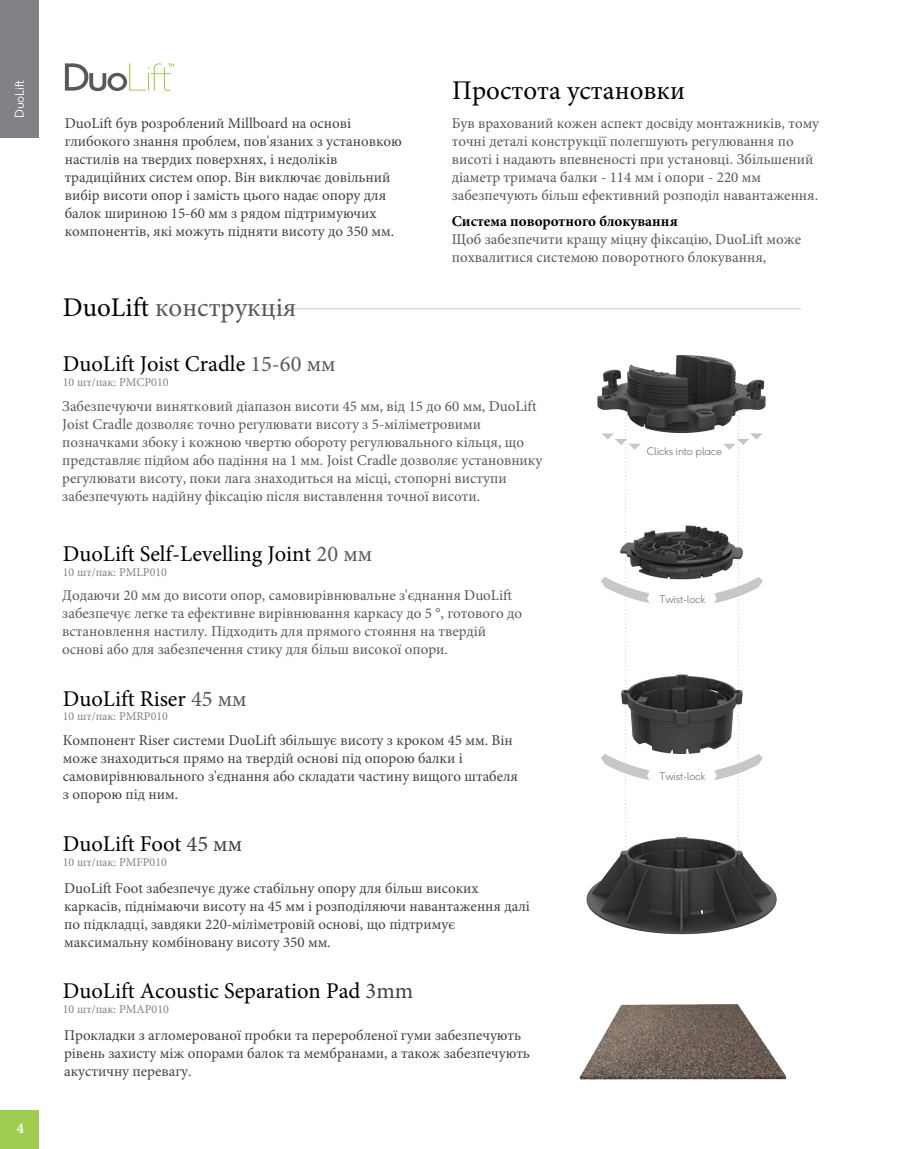
<style>
.page{position:relative;width:915px;height:1149px;background:#fff}
.page>*{position:absolute;margin:0;border:0;box-sizing:border-box;transform-origin:0 0}
.t1{font:27px "Minion Pro";color:#57585a}
.t2{font:27px "Minion Pro";color:#000}
.t3{font:22.5px "Minion Pro";color:#000}
.t4{font:15px/18px "Minion Pro";color:#57585a}
.t5{font:15px/18px "Minion Pro";color:#404040}
.t6{font:700 15px "Minion Pro";color:#000}
.t7{font:700 15px "Minion Pro";color:#fff}
.t8{font:12px "Minion Pro";color:#808285}
.t9{font:300 12px "F37 Ginger";letter-spacing:-.025em;color:#fff}
.t10{font:300 10.5px "F37 Ginger";letter-spacing:-.025em;color:#808080}
.s1{color:#000}
.s2{color:#57585a}
.s3{color:#404040}
</style>
<div class="page">
<hr style="left:258px;top:308px;width:542px;height:1px;background:#c7c8ca">
<svg style="left:737px;top:479px;width:2px;height:351px"></svg>
<svg style="left:625px;top:479px;width:1px;height:351px"></svg>
<img style="left:586px;top:832px;width:191px;height:103px">
<img style="left:597px;top:355px;width:169px;height:52px">
<img style="left:621px;top:672px;width:122px;height:60px">
<img style="left:620px;top:518px;width:123px;height:37px">
<img style="left:579px;top:1004px;width:208px;height:76px">
<img style="left:598px;top:407px;width:167px;height:70px">
<img style="left:601px;top:555px;width:162px;height:72px">
<img style="left:601px;top:732px;width:162px;height:72px">
<svg style="left:65px;top:63px;width:109px;height:28px"></svg>
<div style="left:0;top:1110px;width:38px;height:38px;background:#9ecd4f"></div>
<div style="left:0;top:0;width:38px;height:138px;background:#808285"></div>
<p class="t9" style="left:14px;top:118px;width:39px;rotate:-90deg">DuoLift</p>
<p class="t7" style="left:16px;top:1117px;width:9px">4</p>
<p class="t5" style="left:65px;top:114px;width:338px">DuoLift був розроблений Millboard на основі глибокого знання проблем, пов'язаних з установкою настилів на твердих поверхнях, і недоліків традиційних систем опор. Він виключає довільний вибір висоти опор і замість цього надає опору для балок шириною 15-60 мм з рядом підтримуючих компонентів, які можуть підняти висоту до 350 мм.</p>
<h1 class="t2" style="left:452px;top:72px;width:234px">Простота установки</h1>
<p class="t4" style="left:451px;top:114px;width:369px">Був врахований кожен аспект досвіду монтажників, тому точні деталі конструкції полегшують регулювання по висоті і надають впевненості при установці. Збільшений діаметр тримача балки - 114 мм і опори - 220 мм забезпечують більш ефективний розподіл навантаження.</p>
<p class="t6" style="left:451px;top:211px;width:227px">Система поворотного блокування</p>
<p class="t4" style="left:451px;top:230px;width:351px">Щоб забезпечити кращу міцну фіксацію, DuoLift може похвалитися системою поворотного блокування,</p>
<h1 class="t1" style="left:63px;top:289px;width:235px"><span class="s1">DuoLift</span> конструкція</h1>
<h2 class="t3" style="left:63px;top:349px;width:274px">DuoLift Joist Cradle <span class="s2">15-60 мм</span></h2>
<p class="t8" style="left:63px;top:374px;width:107px">10 шт/пак: PMCP010</p>
<p class="t4" style="left:62px;top:397px;width:481px">Забезпечуючи винятковий діапазон висоти 45 мм, від 15 до 60 мм, DuoLift Joist Cradle дозволяє точно регулювати висоту з 5-міліметровими позначками збоку і кожною чвертю обороту регулювального кільця, що представляє підйом або падіння на 1 мм. Joist Cradle дозволяє установнику регулювати висоту, поки лага знаходиться на місці, стопорні виступи забезпечують надійну фіксацію після виставлення точної висоти.</p>
<h2 class="t3" style="left:63px;top:538px;width:311px">DuoLift Self-Levelling Joint <span class="s2">20 мм</span></h2>
<p class="t8" style="left:63px;top:564px;width:106px">10 шт/пак: PMLP010</p>
<p class="t4" style="left:62px;top:586px;width:461px">Додаючи 20 мм до висоти опор, самовирівнювальне з'єднання DuoLift забезпечує легке та ефективне вирівнювання каркасу до 5 °, готового до встановлення настилу. Підходить для прямого стояння на твердій основі або для забезпечення стику для більш високої опори.</p>
<h2 class="t3" style="left:63px;top:683px;width:185px">DuoLift Riser <span class="s2">45 мм</span></h2>
<p class="t8" style="left:63px;top:708px;width:107px">10 шт/пак: PMRP010</p>
<p class="t5" style="left:63px;top:731px;width:456px">Компонент Riser системи DuoLift збільшує висоту з кроком 45 мм. Він може знаходиться прямо на твердій основі під опорою балки і самовирівнювального з'єднання або складати частину вищого штабеля з опорою під ним.</p>
<h2 class="t3" style="left:63px;top:828px;width:181px">DuoLift Foot <span class="s3">45 мм</span></h2>
<p class="t8" style="left:63px;top:853px;width:105px">10 шт/пак: PMFP010</p>
<p class="t5" style="left:64px;top:878px;width:467px">DuoLift Foot забезпечує дуже стабільну опору для більш високих каркасів, піднімаючи висоту на 45 мм і розподіляючи навантаження далі по підкладці, завдяки 220-міліметровій основі, що підтримує максимальну комбіновану висоту 350 мм.</p>
<h2 class="t3" style="left:63px;top:975px;width:352px">DuoLift Acoustic Separation Pad <span class="s3">3mm</span></h2>
<p class="t8" style="left:63px;top:1000px;width:107px">10 шт/пак: PMAP010</p>
<p class="t5" style="left:64px;top:1026px;width:467px">Прокладки з агломерованої пробки та переробленої гуми забезпечують рівень захисту між опорами балок та мембранами, а також забезпечують акустичну перевагу.</p>
<p class="t10" style="left:646px;top:446px;width:77px">Clicks into place</p>
<p class="t10" style="left:659px;top:594px;width:47px">Twist-lock</p>
<p class="t10" style="left:659px;top:770px;width:47px">Twist-lock</p>
</div>
